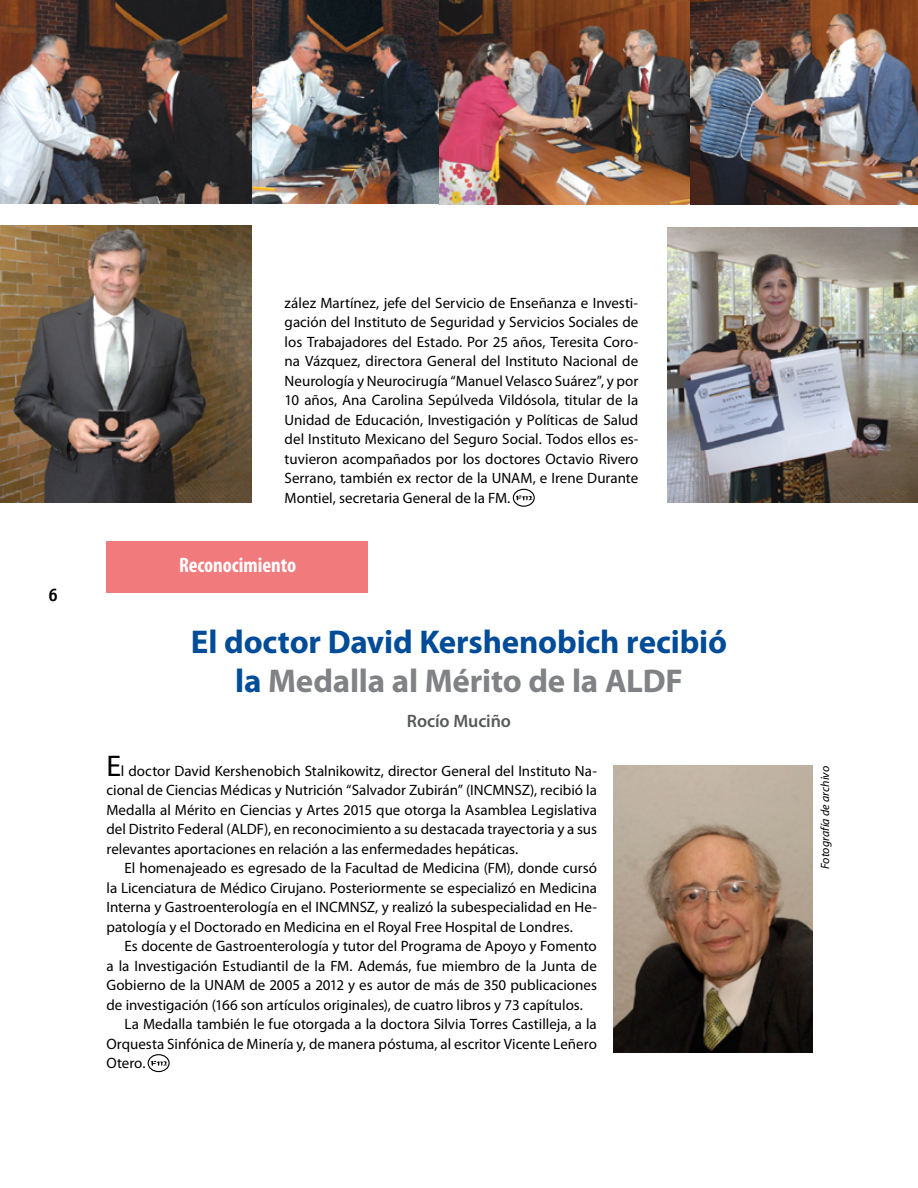
<style>
.page{position:relative;width:918px;height:1188px;background:#fff}
.page>*{position:absolute;margin:0;border:0;box-sizing:border-box;transform-origin:0 0}
.t1{font:700 33px/39px "Myriad Pro";letter-spacing:-.005em;color:#004c98;text-align:center}
.t2{font:700 condensed 21px "Myriad Pro";color:#fff}
.t3{font:600 18px "Myriad Pro";letter-spacing:-.005em;color:#58595b}
.t4{font:700 18px "Officina Sans LT";color:#000}
.t5{font:15px/19.5px "Myriad Pro";color:#000;text-align:justify}
.t6{font:italic 12px "Myriad Pro";letter-spacing:.005em;color:#000}
.s1{color:#808285}
.s2{font-size:30px}
</style>
<div class="page">
<img style="left:0;top:0;width:918px;height:204px">
<img style="left:0;top:225px;width:251px;height:278px">
<img style="left:667px;top:227px;width:251px;height:275px">
<svg style="left:516px;top:496px;width:17px;height:4px"></svg>
<div style="left:513px;top:489px;width:22px;height:18px;border:1px solid #000;border-radius:50%"></div>
<div style="left:106px;top:541px;width:262px;height:52px;background:#f17a7d"></div>
<img style="left:614px;top:766px;width:198px;height:287px">
<svg style="left:151px;top:1061px;width:16px;height:5px"></svg>
<div style="left:148px;top:1054px;width:22px;height:18px;border:1px solid #000;border-radius:50%"></div>
<p class="t4" style="left:48px;top:583px;width:12px">6</p>
<p class="t5" style="left:285px;top:292px;width:355px">zález Martínez, jefe del Servicio de Enseñanza e Investi&shy;gación del Instituto de Seguridad y Servicios Sociales de los Trabajadores del Estado. Por 25 años, Teresita Coro&shy;na Vázquez, directora General del Instituto Nacional de Neurología y Neurocirugía “Manuel Velasco Suárez”, y por 10 años, Ana Carolina Sepúlveda Vildósola, titular de la Unidad de Educación, Investigación y Políticas de Salud del Instituto Mexicano del Seguro Social. Todos ellos es&shy;tuvieron acompañados por los doctores Octavio Rivero Serrano, también ex rector de la UNAM, e Irene Durante Montiel, secretaria General de la FM.</p>
<h2 class="t2" style="left:179px;top:551px;width:119px">Reconocimiento</h2>
<h1 class="t1" style="left:191px;top:621px;width:538px">El doctor David Kershenobich recibió la <span class="s1">Medalla al Mérito de la ALDF</span></h1>
<p class="t3" style="left:407px;top:710px;width:106px">Rocío Muciño</p>
<p class="t5" style="left:106px;top:760px;width:492px"><span class="s2">E</span>l doctor David Kershenobich Stalnikowitz, director General del Instituto Na&shy;cional de Ciencias Médicas y Nutrición “Salvador Zubirán” (INCMNSZ), recibió la Medalla al Mérito en Ciencias y Artes 2015 que otorga la Asamblea Legislativa del Distrito Federal (ALDF), en reconocimiento a su destacada trayectoria y a sus relevantes aportaciones en relación a las enfermedades hepáticas.</p>
<p class="t5" style="left:106px;top:858px;width:492px;text-indent:18px">El homenajeado es egresado de la Facultad de Medicina (FM), donde cursó la Licenciatura de Médico Cirujano. Posteriormente se especializó en Medicina Interna y Gastroenterología en el INCMNSZ, y realizó la subespecialidad en He&shy;patología y el Doctorado en Medicina en el Royal Free Hospital de Londres.</p>
<p class="t5" style="left:124px;top:936px;width:474px">Es docente de Gastroenterología y tutor del Programa de Apoyo y Fomento</p>
<p class="t5" style="left:106px;top:955px;width:492px">a la Investigación Estudiantil de la FM. Además, fue miembro de la Junta de</p>
<p class="t5" style="left:106px;top:975px;width:492px">Gobierno de la UNAM de 2005 a 2012 y es autor de más de 350 publicaciones</p>
<p class="t5" style="left:106px;top:994px;width:478px">de investigación (166 son artículos originales), de cuatro libros y 73 capítulos.</p>
<p class="t5" style="left:124px;top:1014px;width:474px">La Medalla también le fue otorgada a la doctora Silvia Torres Castilleja, a la</p>
<p class="t5" style="left:106px;top:1033px;width:492px">Orquesta Sinfónica de Minería y, de manera póstuma, al escritor Vicente Leñero</p>
<p class="t5" style="left:106px;top:1053px;width:40px">Otero.</p>
<p class="t6" style="left:818px;top:869px;width:105px;rotate:-90deg">Fotografía de archivo</p>
</div>
